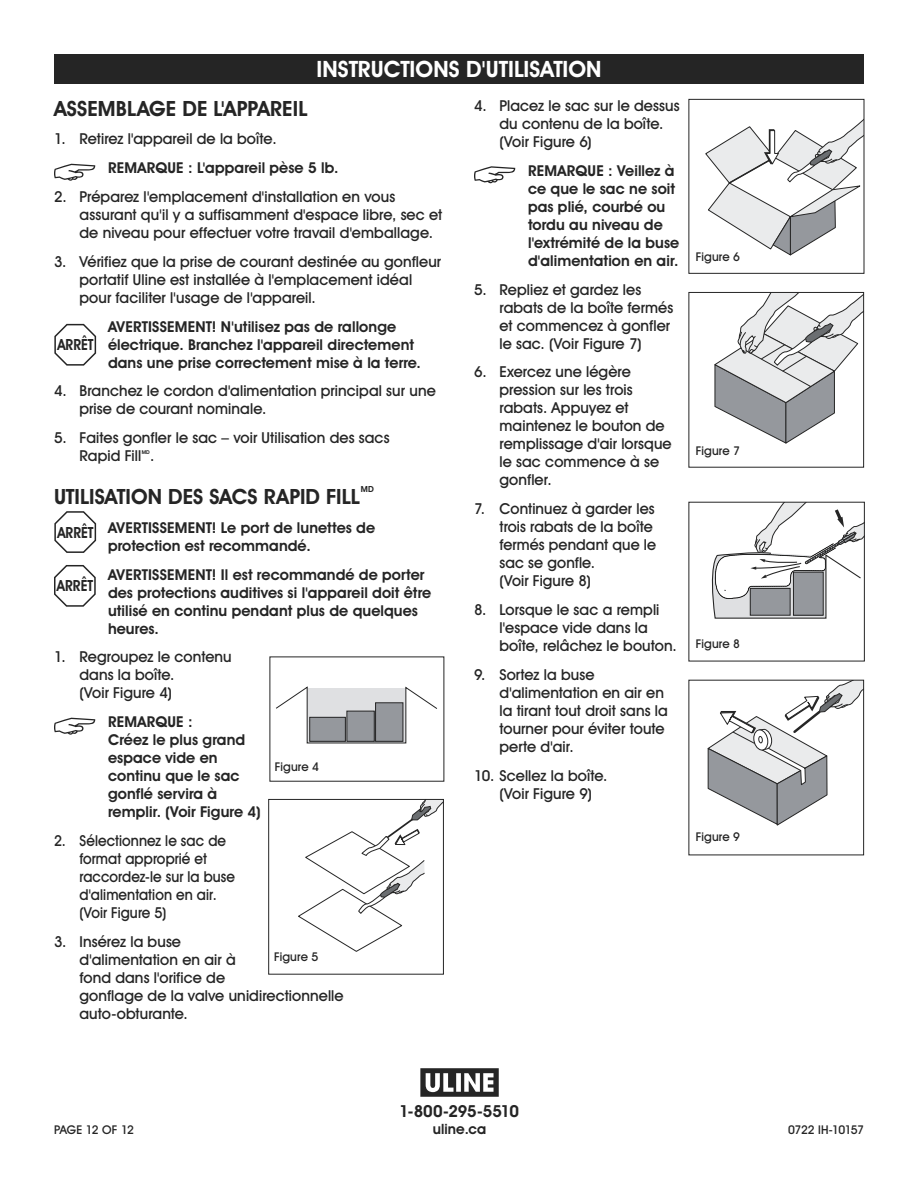
<style>
.page{position:relative;width:918px;height:1188px;background:#fff}
.page>*{position:absolute;margin:0;border:0;box-sizing:border-box;transform-origin:0 0}
.t1{font:700 22.5px "Uline Two Knine";color:#fff}
.t2{font:700 21px "Uline Two Knine";letter-spacing:.005em;color:#252525}
.t3{font:700 16.5px "Uline Two Knine";letter-spacing:-.015em;color:#252525}
.t4{font:700 15.3px "Uline Two Knine";color:#252525;scale:.89 1}
.t5{font:15px/18px "Uline Two Knine";letter-spacing:.005em;color:#252525}
.t6{font:700 15px/18px "Uline Two Knine";letter-spacing:.005em;color:#252525}
.t7{font:15px/18px "Uline Two Knine";letter-spacing:.005em;color:#252525;scale:.94 1}
.t8{font:700 14.25px "Uline Two Knine";letter-spacing:.01em;color:#252525}
.t9{font:12px "Uline Two Knine";color:#252525}
.t10{font:12px "Uline Two Knine";letter-spacing:-.04em;color:#252525}
.t11{font:12px "Uline Two Knine";letter-spacing:-.02em;color:#252525}
.t12{font:700 8.4px "Uline Two Knine";color:#252525}
.t13{font:700 5.25px "Uline Two Knine";color:#252525}
</style>
<div class="page">
<svg style="left:54px;top:164px;width:41px;height:17px"></svg>
<svg style="left:54px;top:718px;width:41px;height:17px"></svg>
<svg style="left:474px;top:166px;width:41px;height:17px"></svg>
<svg style="left:276px;top:686px;width:161px;height:58px"></svg>
<div style="left:310px;top:717px;width:35px;height:24px;background:#95989d"></div>
<div style="left:310px;top:717px;width:35px;height:24px;border:1px solid #252525"></div>
<div style="left:376px;top:703px;width:27px;height:38px;background:#95989d"></div>
<div style="left:375px;top:703px;width:28px;height:38px;border:1px solid #252525"></div>
<div style="left:347px;top:711px;width:27px;height:30px;background:#95989d"></div>
<svg style="left:298px;top:801px;width:144px;height:151px"></svg>
<div style="left:268px;top:799px;width:176px;height:176px;border:1px solid #252525"></div>
<div style="left:54px;top:54px;width:810px;height:30px;background:#252525"></div>
<svg style="left:420px;top:1068px;width:79px;height:29px"></svg>
<svg style="left:54px;top:324px;width:42px;height:42px"></svg>
<svg style="left:54px;top:565px;width:42px;height:42px"></svg>
<svg style="left:54px;top:511px;width:42px;height:42px"></svg>
<svg style="left:705px;top:120px;width:157px;height:136px"></svg>
<div style="left:688px;top:99px;width:176px;height:175px;border:1px solid #252525"></div>
<svg style="left:714px;top:294px;width:148px;height:150px"></svg>
<div style="left:688px;top:292px;width:176px;height:176px;border:1px solid #252525"></div>
<svg style="left:711px;top:504px;width:152px;height:115px"></svg>
<svg style="left:707px;top:682px;width:155px;height:144px"></svg>
<h1 class="t1" style="left:316px;top:56px;width:287px">INSTRUCTIONS D'UTILISATION</h1>
<h2 class="t2" style="left:54px;top:95px;width:255px">ASSEMBLAGE DE L'APPAREIL</h2>
<p class="t5" style="left:54px;top:130px;width:224px">1. Retirez l'appareil de la boîte.</p>
<p class="t6" style="left:108px;top:159px;width:232px">REMARQUE : L'appareil pèse 5 lb.</p>
<p class="t5" style="left:80px;top:188px;width:364px;text-indent:-26px">2. Préparez l'emplacement d'installation en vous assurant qu'il y a suffisamment d'espace libre, sec et de niveau pour effectuer votre travail d'emballage.</p>
<p class="t5" style="left:80px;top:252px;width:363px;text-indent:-26px">3. Vérifiez que la prise de courant destinée au gonfleur portatif Uline est installée à l'emplacement idéal pour faciliter l'usage de l'appareil.</p>
<p class="t6" style="left:108px;top:317px;width:315px">AVERTISSEMENT! N'utilisez pas de rallonge électrique. Branchez l'appareil directement dans une prise correctement mise à la terre.</p>
<p class="t5" style="left:80px;top:382px;width:358px;text-indent:-26px">4. Branchez le cordon d'alimentation principal sur une prise de courant nominale.</p>
<p class="t5" style="left:80px;top:429px;width:312px;text-indent:-26px">5. Faites gonfler le sac – voir Utilisation des sacs<br>Rapid Fill</p>
<p class="t4" style="left:57px;top:336px;width:42px">ARRÊT</p>
<p class="t13" style="left:142px;top:449px;width:10px">MD</p>
<p class="t5" style="left:150px;top:447px;width:6px">.</p>
<h2 class="t2" style="left:54px;top:484px;width:308px">UTILISATION DES SACS RAPID FILL</h2>
<p class="t12" style="left:361px;top:484px;width:15px">MD</p>
<p class="t6" style="left:108px;top:518px;width:269px">AVERTISSEMENT! Le port de lunettes de protection est recommandé.</p>
<p class="t6" style="left:108px;top:565px;width:325px">AVERTISSEMENT! Il est recommandé de porter des protections auditives si l'appareil doit être utilisé en continu pendant plus de quelques heures.</p>
<p class="t5" style="left:80px;top:648px;width:154px;text-indent:-26px">1. Regroupez le contenu dans la boîte.<br>(Voir Figure 4)</p>
<p class="t6" style="left:108px;top:713px;width:154px">REMARQUE :<br>Créez le plus grand espace vide en continu que le sac gonflé servira à remplir. (Voir Figure 4)</p>
<p class="t7" style="left:80px;top:831px;width:167px;text-indent:-26px">2. Sélectionnez le sac de format approprié et raccordez-le sur la buse d'alimentation en air. (Voir Figure 5)</p>
<p class="t5" style="left:80px;top:932px;width:266px;text-indent:-26px">3. Insérez la buse<br>d'alimentation en air à<br>fond dans l'orifice de<br>gonflage de la valve unidirectionnelle auto-obturante.</p>
<p class="t4" style="left:57px;top:523px;width:42px">ARRÊT</p>
<p class="t4" style="left:57px;top:577px;width:42px">ARRÊT</p>
<p class="t9" style="left:275px;top:759px;width:46px">Figure 4</p>
<p class="t9" style="left:274px;top:949px;width:46px">Figure 5</p>
<p class="t5" style="left:500px;top:96px;width:182px;text-indent:-26px">4. Placez le sac sur le dessus du contenu de la boîte. (Voir Figure 6)</p>
<p class="t6" style="left:528px;top:161px;width:153px">REMARQUE : Veillez à ce que le sac ne soit pas plié, courbé ou tordu au niveau de l'extrémité de la buse d'alimentation en air.</p>
<p class="t5" style="left:500px;top:280px;width:175px;text-indent:-26px">5. Repliez et gardez les rabats de la boîte fermés et commencez à gonfler le sac. (Voir Figure 7)</p>
<p class="t5" style="left:500px;top:363px;width:174px;text-indent:-26px">6. Exercez une légère pression sur les trois rabats. Appuyez et maintenez le bouton de remplissage d'air lorsque le sac commence à se gonfler.</p>
<p class="t5" style="left:500px;top:500px;width:158px;text-indent:-26px">7. Continuez à garder les trois rabats de la boîte fermés pendant que le sac se gonfle.<br>(Voir Figure 8)</p>
<p class="t5" style="left:500px;top:600px;width:179px;text-indent:-26px">8. Lorsque le sac a rempli l'espace vide dans la boîte, relâchez le bouton.</p>
<p class="t5" style="left:500px;top:665px;width:170px;text-indent:-26px">9. Sortez la buse d'alimentation en air en la tirant tout droit sans la tourner pour éviter toute perte d'air.</p>
<p class="t5" style="left:500px;top:766px;width:109px;text-indent:-26px">10. Scellez la boîte. (Voir Figure 9)</p>
<p class="t9" style="left:696px;top:249px;width:46px">Figure 6</p>
<p class="t9" style="left:696px;top:443px;width:46px">Figure 7</p>
<p class="t9" style="left:696px;top:636px;width:46px">Figure 8</p>
<p class="t9" style="left:696px;top:830px;width:46px">Figure 9</p>
<p class="t3" style="left:399px;top:1101px;width:121px">1-800-295-5510</p>
<p class="t8" style="left:433px;top:1120px;width:55px">uline.ca</p>
<p class="t11" style="left:54px;top:1122px;width:82px">PAGE 12 OF 12</p>
<p class="t10" style="left:788px;top:1122px;width:77px">0722 IH-10157</p>
</div>
